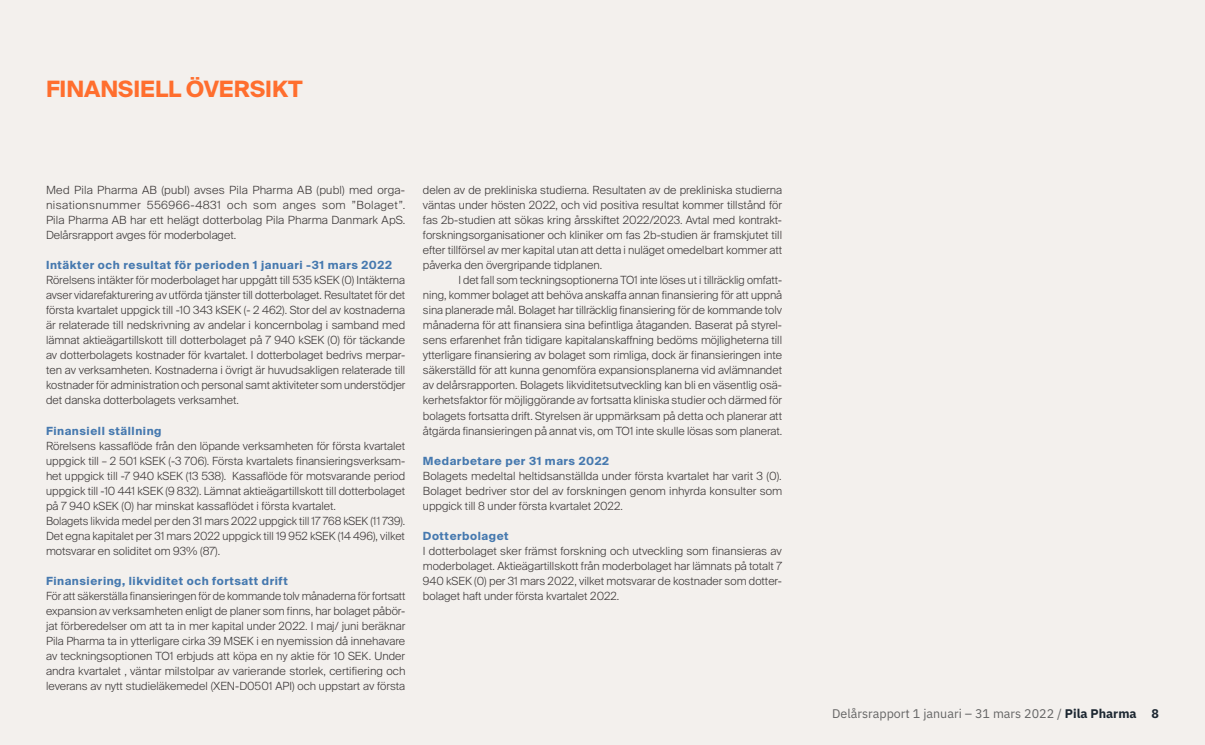
<style>
.page{position:relative;width:1205px;height:745px;background:#fff}
.page>*{position:absolute;margin:0;border:0;box-sizing:border-box;transform-origin:0 0}
.t1{font:700 22.5px "Suisse Intl";color:#ff6e2e}
.t2{font:12.5px "IBM Plex Sans";color:#646464}
.t3{font:300 11.25px/15px "Suisse Intl";color:#3c3838;text-align:justify}
.t4{font:700 11.25px "Suisse Intl";letter-spacing:.05em;color:#4679af}
.s1{font-weight:700;color:#1b2630}
</style>
<div class="page">
<div style="left:0;top:0;width:1205px;height:744px;background:#f3f0ed"></div>
<h1 class="t1" style="left:46px;top:76px;width:258px">FINANSIELL ÖVERSIKT</h1>
<p class="t3" style="left:46px;top:183px;width:361px">Med Pila Pharma AB (publ) avses Pila Pharma AB (publ) med orga&shy;nisationsnummer 556966-4831 och som anges som ”Bolaget”.<br>Pila Pharma AB har ett helägt dotterbolag Pila Pharma Danmark ApS.<br>Delårsrapport avges för moderbolaget.</p>
<p class="t4" style="left:46px;top:259px;width:347px">Intäkter och resultat för perioden 1 januari -31 mars 2022</p>
<p class="t3" style="left:46px;top:273px;width:361px">Rörelsens intäkter för moderbolaget har uppgått till 535 kSEK (0) Intäkterna avser vidarefakturering av utförda tjänster till dotterbolaget. Resultatet för det första kvartalet uppgick till -10 343 kSEK (- 2 462). Stor del av kostnaderna är relaterade till nedskrivning av andelar i koncernbolag i samband med lämnat aktieägartillskott till dotterbolaget på 7 940 kSEK (0) för täckande av dotterbolagets kostnader för kvartalet. I dotterbolaget bedrivs merpar&shy;ten av verksamheten. Kostnaderna i övrigt är huvudsakligen relaterade till kostnader för administration och personal samt aktiviteter som understödjer det danska dotterbolagets verksamhet.</p>
<p class="t4" style="left:46px;top:424px;width:117px">Finansiell ställning</p>
<p class="t3" style="left:46px;top:438px;width:361px;text-align:left">Rörelsens kassaflöde från den löpande verksamheten för första kvartalet uppgick till – 2 501 kSEK (-3 706). Första kvartalets finansieringsverksam&shy;het uppgick till -7 940 kSEK (13 538). Kassaflöde för motsvarande period uppgick till -10 441 kSEK (9 832). Lämnat aktieägartillskott till dotterbolaget på 7 940 kSEK (0) har minskat kassaflödet i första kvartalet.<br>Bolagets likvida medel per den 31 mars 2022 uppgick till 17 768 kSEK (11 739).<br>Det egna kapitalet per 31 mars 2022 uppgick till 19 952 kSEK (14 496), vilket motsvarar en soliditet om 93% (87).</p>
<p class="t4" style="left:46px;top:574px;width:243px">Finansiering, likviditet och fortsatt drift</p>
<p class="t3" style="left:46px;top:588px;width:361px">För att säkerställa finansieringen för de kommande tolv månaderna för fortsatt expansion av verksamheten enligt de planer som finns, har bolaget påbör&shy;jat förberedelser om att ta in mer kapital under 2022. I maj/ juni beräknar Pila Pharma ta in ytterligare cirka 39 MSEK i en nyemission då innehavare av teckningsoptionen TO1 erbjuds att köpa en ny aktie för 10 SEK. Under andra kvartalet , väntar milstolpar av varierande storlek, certifiering och leverans av nytt studieläkemedel (XEN-D0501 API) och uppstart av första</p>
<p class="t3" style="left:423px;top:183px;width:361px">delen av de prekliniska studierna. Resultaten av de prekliniska studierna väntas under hösten 2022, och vid positiva resultat kommer tillstånd för fas 2b-studien att sökas kring årsskiftet 2022/2023. Avtal med kontrakt&shy;forskningsorganisationer och kliniker om fas 2b-studien är framskjutet till efter tillförsel av mer kapital utan att detta i nuläget omedelbart kommer att påverka den övergripande tidplanen.</p>
<p class="t3" style="left:423px;top:273px;width:361px;text-indent:35px">I det fall som teckningsoptionerna TO1 inte löses ut i tillräcklig omfatt&shy;ning, kommer bolaget att behöva anskaffa annan finansiering för att uppnå sina planerade mål. Bolaget har tillräcklig finansiering för de kommande tolv månaderna för att finansiera sina befintliga åtaganden. Baserat på styrel&shy;sens erfarenhet från tidigare kapitalanskaffning bedöms möjligheterna till ytterligare finansiering av bolaget som rimliga, dock är finansieringen inte säkerställd för att kunna genomföra expansionsplanerna vid avlämnandet av delårsrapporten. Bolagets likviditetsutveckling kan bli en väsentlig osä&shy;kerhetsfaktor för möjliggörande av fortsatta kliniska studier och därmed för bolagets fortsatta drift. Styrelsen är uppmärksam på detta och planerar att åtgärda finansieringen på annat vis, om TO1 inte skulle lösas som planerat.</p>
<p class="t4" style="left:423px;top:454px;width:188px">Medarbetare per 31 mars 2022</p>
<p class="t3" style="left:423px;top:468px;width:361px">Bolagets medeltal heltidsanställda under första kvartalet har varit 3 (0).<br>Bolaget bedriver stor del av forskningen genom inhyrda konsulter som uppgick till 8 under första kvartalet 2022.</p>
<p class="t4" style="left:423px;top:529px;width:87px">Dotterbolaget</p>
<p class="t3" style="left:423px;top:543px;width:361px">I dotterbolaget sker främst forskning och utveckling som finansieras av moderbolaget. Aktieägartillskott från moderbolaget har lämnats på totalt 7<br>940 kSEK (0) per 31 mars 2022, vilket motsvarar de kostnader som dotter&shy;bolaget haft under första kvartalet 2022.</p>
<p class="t2" style="left:832px;top:703px;width:328px">Delårsrapport 1 januari – 31 mars 2022 / <span class="s1">Pila Pharma 8</span></p>
</div>
